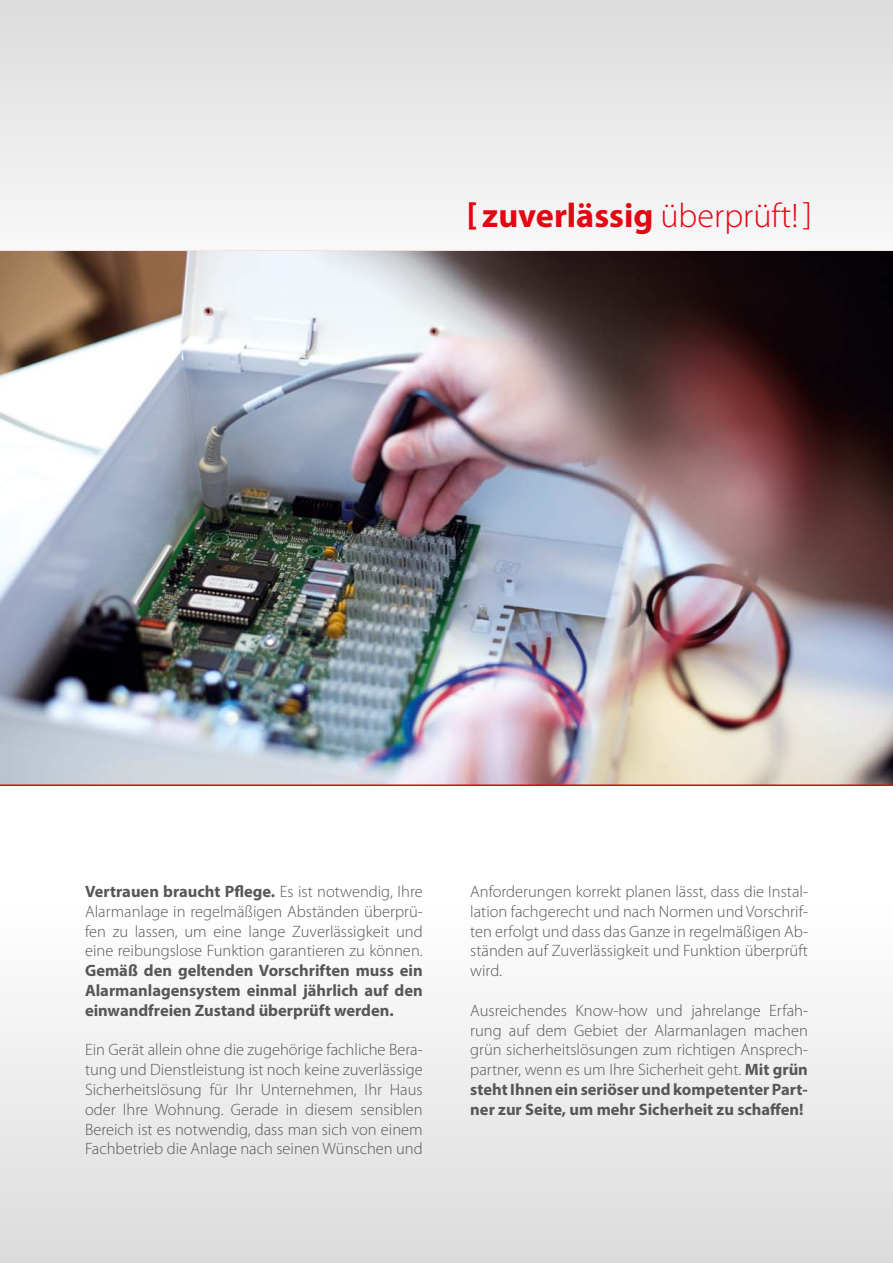
<style>
.page{position:relative;width:893px;height:1263px;background:#fff}
.page>*{position:absolute;margin:0;border:0;box-sizing:border-box;transform-origin:0 0}
.t1{font:700 34.2px "Myriad Pro";color:#e30613}
.t2{font:300 16.5px/19.8px "Myriad Pro";color:#575756;text-align:justify}
.t3{font:700 16.5px/19.8px "Myriad Pro";color:#575756;text-align:justify}
.s1{font-weight:300}
.s2{font-weight:700}
</style>
<div class="page">
<svg style="left:0;top:0;width:893px;height:251px"></svg>
<div style="left:0;top:902px;width:893px;height:361px;background:linear-gradient(to bottom,#fff,#dcdbdb)"></div>
<hr style="left:0;top:251px;width:893px;height:1px;background:#e30613">
<img style="left:0;top:252px;width:893px;height:532px">
<hr style="left:0;top:784px;width:893px;height:2px;background:#e30613">
<h1 class="t1" style="left:467px;top:193px;width:347px">[ zuverlässig <span class="s1">überprüft! ]</span></h1>
<p class="t2" style="left:85px;top:881px;width:339px"><span class="s2">Vertrauen braucht Pflege.</span> Es ist notwendig, Ihre Alarmanlage in regelmäßigen Abständen überprü&shy;fen zu lassen, um eine lange Zuverlässigkeit und eine reibungslose Funktion garantieren zu können.</p>
<p class="t3" style="left:85px;top:960px;width:339px">Gemäß den geltenden Vorschriften muss ein Alarmanlagensystem einmal jährlich auf den einwandfreien Zustand überprüft werden.</p>
<p class="t2" style="left:85px;top:1040px;width:339px">Ein Gerät allein ohne die zugehörige fachliche Bera&shy;tung und Dienstleistung ist noch keine zuverlässige Sicherheitslösung für Ihr Unternehmen, Ihr Haus oder Ihre Wohnung. Gerade in diesem sensiblen Bereich ist es notwendig, dass man sich von einem Fachbetrieb die Anlage nach seinen Wünschen und</p>
<p class="t2" style="left:470px;top:881px;width:339px">Anforderungen korrekt planen lässt, dass die Instal&shy;lation fachgerecht und nach Normen und Vorschrif&shy;ten erfolgt und dass das Ganze in regelmäßigen Ab&shy;ständen auf Zuverlässigkeit und Funktion überprüft wird.</p>
<p class="t2" style="left:470px;top:1000px;width:339px">Ausreichendes Know-how und jahrelange Erfah&shy;rung auf dem Gebiet der Alarmanlagen machen grün sicherheitslösungen zum richtigen Ansprech&shy;partner, wenn es um Ihre Sicherheit geht. <span class="s2">Mit grün steht Ihnen ein seriöser und kompetenter Part&shy;ner zur Seite, um mehr Sicherheit zu schaffen!</span></p>
</div>
